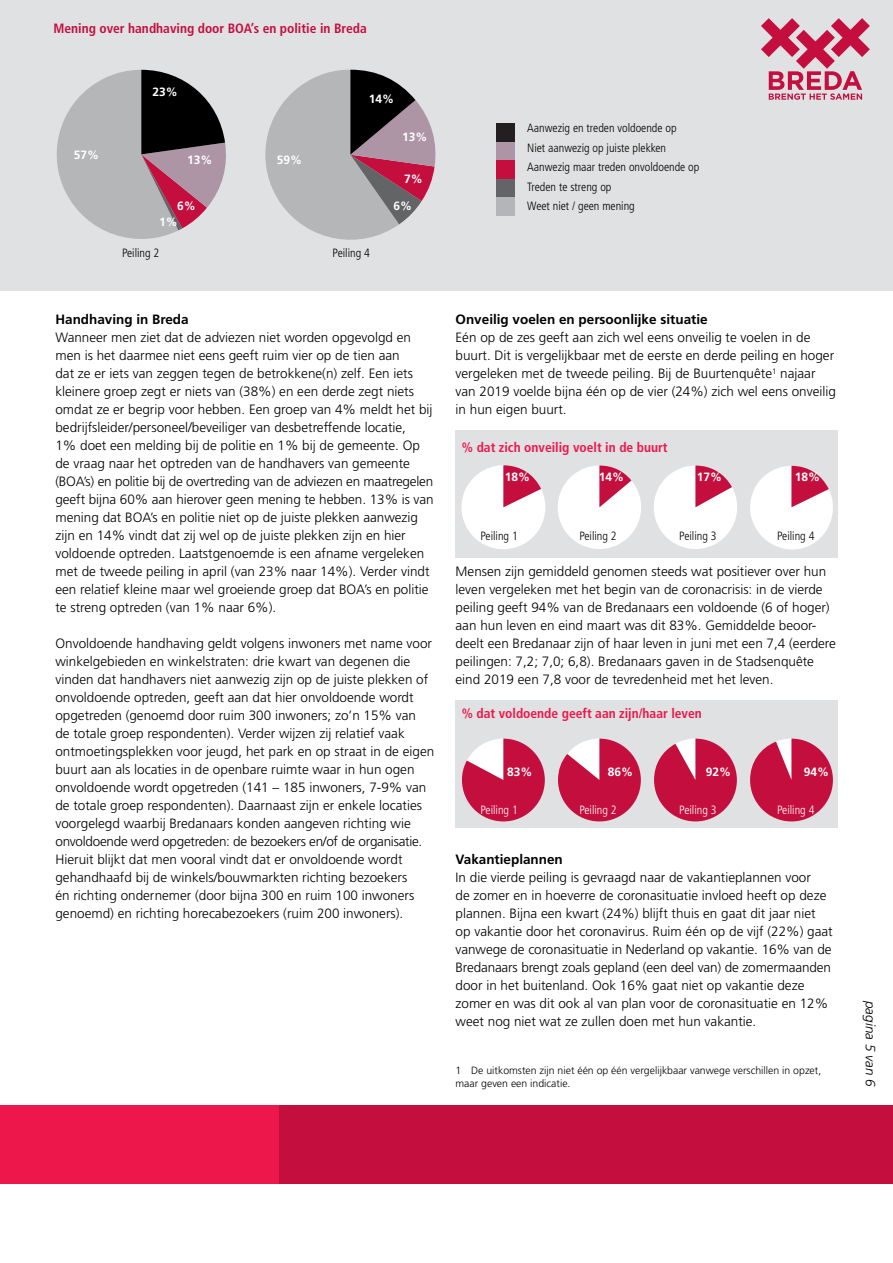
<style>
.page{position:relative;width:893px;height:1263px;background:#fff}
.page>*{position:absolute;margin:0;border:0;box-sizing:border-box;transform-origin:0 0}
.P_basistekst{font:300 13.5px/18px "Frutiger LT Std";color:#000}
.t1{font:700 condensed 13.5px "Frutiger LT Std";color:#ed174c}
._2_kopje_zwart{font:700 13.5px "Frutiger LT Std";color:#000}
.t2{font:700 condensed 13.5px "Frutiger LT Std";color:#c40e3e}
.t3{font:italic 300 13.5px "Frutiger LT Std";color:#000}
.t4{font:300 condensed 12px/19.5px "Frutiger LT Std";color:#000}
.t5{font:700 12px "Frutiger LT Std";color:#fff}
.t6{font:300 condensed 12px "Frutiger LT Std";color:#fff}
.t7{font:300 10.5px/12.6px "Frutiger LT Std";color:#000}
.s1{font-weight:700}
</style>
<div class="page">
<div style="left:0;top:0;width:893px;height:290px;background:#e0e1e2"></div>
<div style="left:456px;top:430px;width:382px;height:128px;background:#e0e1e2"></div>
<svg style="left:461px;top:465px;width:372px;height:85px"></svg>
<div style="left:456px;top:700px;width:382px;height:128px;background:#e0e1e2"></div>
<svg style="left:462px;top:739px;width:83px;height:82px"></svg>
<svg style="left:558px;top:739px;width:83px;height:82px"></svg>
<svg style="left:654px;top:739px;width:83px;height:82px"></svg>
<svg style="left:750px;top:739px;width:83px;height:82px"></svg>
<div style="left:0;top:1105px;width:279px;height:79px;background:#ed174c"></div>
<div style="left:279px;top:1105px;width:614px;height:79px;background:#c40e3e"></div>
<svg style="left:56px;top:70px;width:170px;height:169px"></svg>
<svg style="left:265px;top:70px;width:171px;height:170px"></svg>
<svg style="left:761px;top:18px;width:109px;height:82px"></svg>
<div style="left:497px;top:179px;width:18px;height:18px;background:#636466"></div>
<div style="left:497px;top:197px;width:18px;height:18px;background:#b3b5b8"></div>
<div style="left:497px;top:142px;width:18px;height:18px;background:#ae95a5"></div>
<div style="left:497px;top:160px;width:18px;height:19px;background:#c40e3d"></div>
<div style="left:497px;top:124px;width:18px;height:18px;background:#231f20"></div>
<p class="t2" style="left:53px;top:20px;width:315px">Mening over handhaving door BOA’s en politie in Breda</p>
<p class="t5" style="left:74px;top:148px;width:27px">57%</p>
<p class="t5" style="left:153px;top:85px;width:27px">23%</p>
<p class="t5" style="left:187px;top:153px;width:27px">13%</p>
<p class="t5" style="left:277px;top:153px;width:27px">59%</p>
<p class="t5" style="left:369px;top:92px;width:27px">14%</p>
<p class="t5" style="left:402px;top:130px;width:27px">13%</p>
<p class="t5" style="left:404px;top:171px;width:20px">7%</p>
<p class="t5" style="left:177px;top:198px;width:20px">6%</p>
<p class="t5" style="left:394px;top:198px;width:20px">6%</p>
<p class="t5" style="left:159px;top:215px;width:20px">1%</p>
<p class="t4" style="left:122px;top:243px;width:39px">Peiling 2</p>
<p class="t4" style="left:333px;top:243px;width:39px">Peiling 4</p>
<p class="_2_kopje_zwart" style="left:55px;top:311px;width:135px">Handhaving in Breda</p>
<p class="P_basistekst" style="left:55px;top:329px;width:380px">Wanneer men ziet dat de adviezen niet worden opgevolgd en men is het daarmee niet eens geeft ruim vier op de tien aan<br>dat ze er iets van zeggen tegen de betrokkene(n) zelf. Een iets kleinere groep zegt er niets van (38%) en een derde zegt niets omdat ze er begrip voor hebben. Een groep van 4% meldt het bij bedrijfsleider/personeel/beveiliger van desbetreffende locatie,<br>1% doet een melding bij de politie en 1% bij de gemeente. Op de vraag naar het optreden van de handhavers van gemeente (BOA’s) en politie bij de overtreding van de adviezen en maatregelen geeft bijna 60% aan hierover geen mening te hebben. 13% is van mening dat BOA’s en politie niet op de juiste plekken aanwezig zijn en 14% vindt dat zij wel op de juiste plekken zijn en hier voldoende optreden. Laatstgenoemde is een afname vergeleken met de tweede peiling in april (van 23% naar 14%). Verder vindt een relatief kleine maar wel groeiende groep dat BOA’s en politie te streng optreden (van 1% naar 6%).</p>
<p class="P_basistekst" style="left:55px;top:634px;width:380px">Onvoldoende handhaving geldt volgens inwoners met name voor winkelgebieden en winkelstraten: drie kwart van degenen die vinden dat handhavers niet aanwezig zijn op de juiste plekken of onvoldoende optreden, geeft aan dat hier onvoldoende wordt opgetreden (genoemd door ruim 300 inwoners; zo’n 15% van<br>de totale groep respondenten). Verder wijzen zij relatief vaak ontmoetingsplekken voor jeugd, het park en op straat in de eigen buurt aan als locaties in de openbare ruimte waar in hun ogen onvoldoende wordt opgetreden (141 – 185 inwoners, 7-9% van de totale groep respondenten). Daarnaast zijn er enkele locaties voorgelegd waarbij Bredanaars konden aangeven richting wie onvoldoende werd opgetreden: de bezoekers en/of de organisatie.<br>Hieruit blijkt dat men vooral vindt dat er onvoldoende wordt gehandhaafd bij de winkels/bouwmarkten richting bezoekers<br>én richting ondernemer (door bijna 300 en ruim 100 inwoners genoemd) en richting horecabezoekers (ruim 200 inwoners).</p>
<p class="t4" style="left:527px;top:118px;width:174px">Aanwezig en treden voldoende op<br>Niet aanwezig op juiste plekken<br>Aanwezig maar treden onvoldoende op<br>Treden te streng op<br>Weet niet / geen mening</p>
<p class="_2_kopje_zwart" style="left:456px;top:311px;width:254px">Onveilig voelen en persoonlijke situatie</p>
<p class="P_basistekst" style="left:456px;top:328px;width:382px">Eén op de zes geeft aan zich wel eens onveilig te voelen in de buurt. Dit is vergelijkbaar met de eerste en derde peiling en hoger vergeleken met de tweede peiling. Bij de Buurtenquête<sup>1</sup> najaar van 2019 voelde bijna één op de vier (24%) zich wel eens onveilig in hun eigen buurt.</p>
<p class="t1" style="left:462px;top:439px;width:207px">% dat zich onveilig voelt in de buurt</p>
<p class="t5" style="left:505px;top:470px;width:27px">18%</p>
<p class="t5" style="left:599px;top:470px;width:27px">14%</p>
<p class="t5" style="left:697px;top:470px;width:27px">17%</p>
<p class="t5" style="left:795px;top:470px;width:27px">18%</p>
<p class="t4" style="left:480px;top:526px;width:39px">Peiling 1</p>
<p class="t4" style="left:579px;top:526px;width:39px">Peiling 2</p>
<p class="t4" style="left:679px;top:526px;width:39px">Peiling 3</p>
<p class="t4" style="left:777px;top:526px;width:39px">Peiling 4</p>
<p class="P_basistekst" style="left:456px;top:563px;width:382px">Mensen zijn gemiddeld genomen steeds wat positiever over hun leven vergeleken met het begin van de coronacrisis: in de vierde peiling geeft 94% van de Bredanaars een voldoende (6 of hoger) aan hun leven en eind maart was dit 83%. Gemiddelde beoor&shy;deelt een Bredanaar zijn of haar leven in juni met een 7,4 (eerdere peilingen: 7,2; 7,0; 6,8). Bredanaars gaven in de Stadsenquête eind 2019 een 7,8 voor de tevredenheid met het leven.</p>
<p class="t1" style="left:462px;top:705px;width:242px">% dat voldoende geeft aan zijn/haar leven</p>
<p class="t5" style="left:507px;top:764px;width:27px">83%</p>
<p class="t5" style="left:608px;top:764px;width:27px">86%</p>
<p class="t5" style="left:706px;top:764px;width:27px">92%</p>
<p class="t5" style="left:804px;top:764px;width:27px">94%</p>
<p class="t6" style="left:480px;top:803px;width:39px">Peiling 1</p>
<p class="t6" style="left:579px;top:803px;width:39px">Peiling 2</p>
<p class="t6" style="left:679px;top:803px;width:39px">Peiling 3</p>
<p class="t6" style="left:777px;top:803px;width:39px">Peiling 4</p>
<p class="P_basistekst" style="left:456px;top:851px;width:379px"><span class="s1">Vakantieplannen<br></span>In die vierde peiling is gevraagd naar de vakantieplannen voor<br>de zomer en in hoeverre de coronasituatie invloed heeft op deze plannen. Bijna een kwart (24%) blijft thuis en gaat dit jaar niet op vakantie door het coronavirus. Ruim één op de vijf (22%) gaat vanwege de coronasituatie in Nederland op vakantie. 16% van de Bredanaars brengt zoals gepland (een deel van) de zomermaanden door in het buitenland. Ook 16% gaat niet op vakantie deze zomer en was dit ook al van plan voor de coronasituatie en 12% weet nog niet wat ze zullen doen met hun vakantie.</p>
<p class="t7" style="left:456px;top:1064px;width:367px">1 De uitkomsten zijn niet één op één vergelijkbaar vanwege verschillen in opzet, maar geven een indicatie.</p>
<p class="t3" style="left:878px;top:1001px;width:87px;rotate:90deg">pagina 5 van 6</p>
</div>
